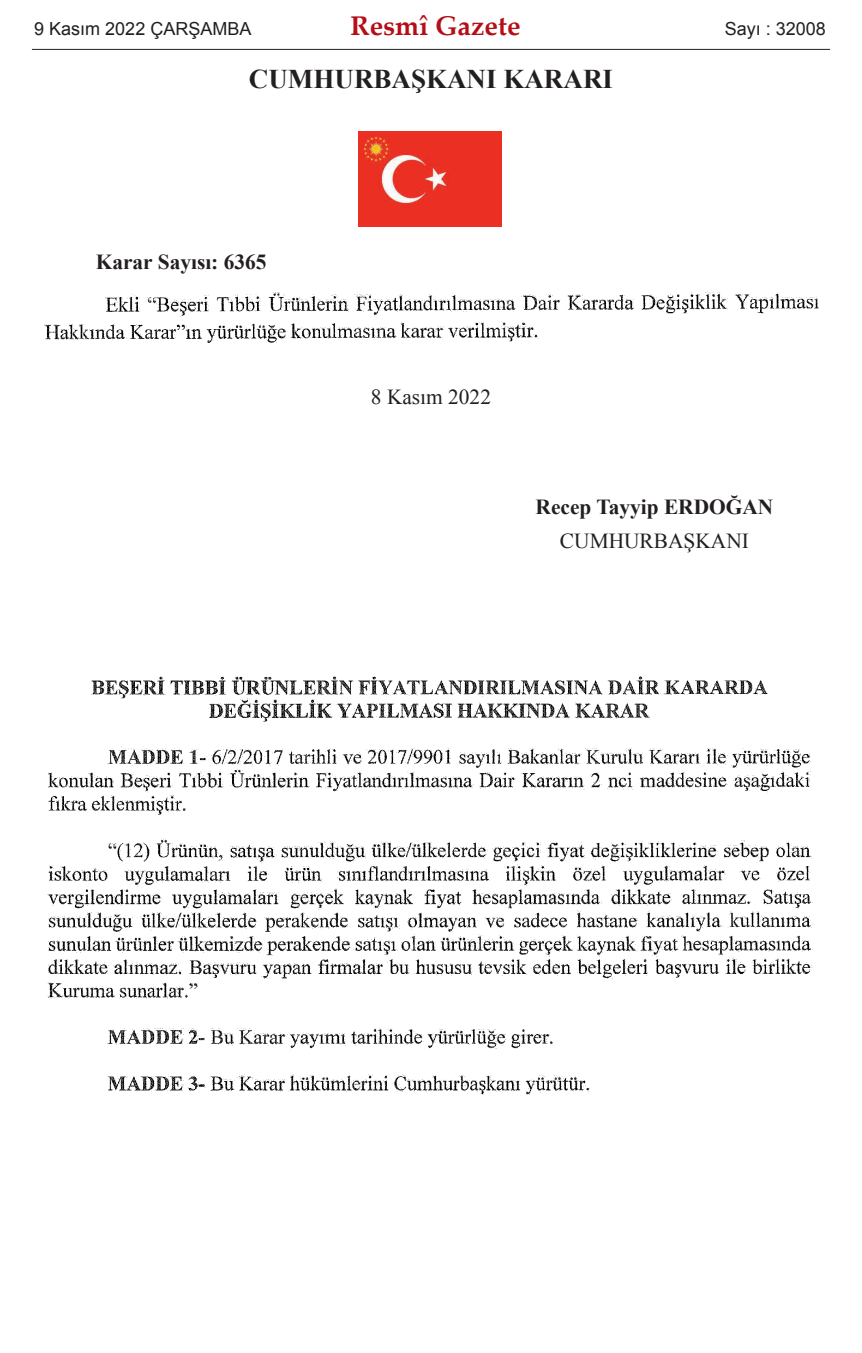
<style>
.page{position:relative;width:862px;height:1353px;background:#fff}
.page>*{position:absolute;margin:0;border:0;box-sizing:border-box;transform-origin:0 0}
.t1{font:700 27px "Times New Roman";color:#231f20}
.t2{font:700 27px "Palatino Linotype";color:#b40e16}
.t3{font:700 21.38px "Times New Roman";color:#231f20}
.t4{font:21.38px "Times New Roman";color:#231f20}
.t5{font:18px "Arial";color:#231f20}
</style>
<div class="page">
<img style="left:358px;top:131px;width:143px;height:96px">
<img style="left:44px;top:292px;width:775px;height:51px">
<img style="left:47px;top:676px;width:766px;height:419px">
<hr style="left:32px;top:49px;width:797px;height:1px;background:#231f20">
<p class="t5" style="left:34px;top:18px;width:219px">9 Kasım 2022 ÇARŞAMBA</p>
<p class="t2" style="left:350px;top:15px;width:171px">Resmî Gazete</p>
<p class="t5" style="left:724px;top:18px;width:103px">Sayı : 32008</p>
<p class="t1" style="left:249px;top:64px;width:365px">CUMHURBAŞKANI KARARI</p>
<p class="t3" style="left:96px;top:250px;width:172px">Karar Sayısı: 6365</p>
<p class="t4" style="left:371px;top:384px;width:121px">8 Kasım 2022</p>
<p class="t3" style="left:535px;top:495px;width:239px">Recep Tayyip ERDOĞAN</p>
<p class="t4" style="left:559px;top:529px;width:190px">CUMHURBAŞKANI</p>
</div>
